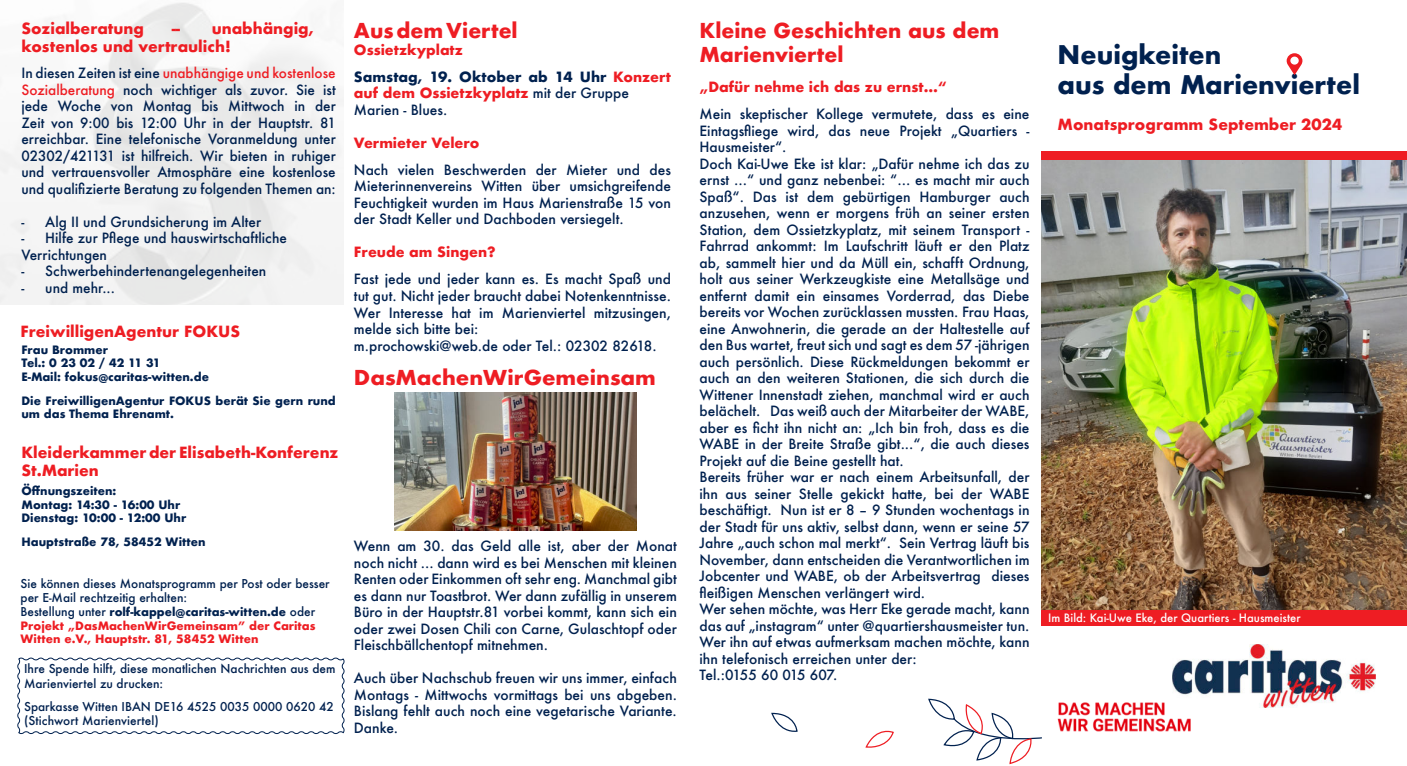
<style>
.page{position:relative;width:1407px;height:766px;background:#fff}
.page>*{position:absolute;margin:0;border:0;box-sizing:border-box;transform-origin:0 0}
.t1{font:700 25px/30px "Futura";color:#00214f}
.t2{font:700 20px/24px "Futura";color:#ee1d23}
.t3{font:700 20px "Futura";color:#ee1d23;scale:1.04 1}
.t4{font:700 15px/18px "Futura";color:#ee1d23}
.t5{font:500 13.75px/16.5px "Futura";color:#00214f;text-align:justify}
.t6{font:700 13.75px "Futura";color:#ee1d23}
.t7{font:700 13.75px/27px "Futura";color:#00214f}
.t8{font:500 11.88px/14.2px "Futura";color:#00214f}
.t9{font:700 11.25px/13.5px "Futura";color:#00214f}
.t10{font:700 11.25px/13.5px "Futura";color:#ee1d23;text-align:justify}
.t11{font:500 11.25px "Futura";color:#fff}
.s1{color:#ee1d23}
.s2{font-weight:500;font-size:11.88px;color:#00214f}
.s3{color:#00214f}
.s4{font-weight:700;color:#ee1d23}
</style>
<div class="page">
<svg style="left:865px;top:730px;width:29px;height:18px"></svg>
<svg style="left:771px;top:713px;width:27px;height:19px"></svg>
<svg style="left:928px;top:699px;width:114px;height:65px"></svg>
<img style="left:1057px;top:702px;width:134px;height:30px">
<div style="left:1042px;top:151px;width:365px;height:474px;background:#ee1d23"></div>
<img style="left:1172px;top:644px;width:203px;height:63px">
<svg style="left:1286px;top:53px;width:16px;height:22px"></svg>
<svg style="left:17px;top:657px;width:328px;height:77px"></svg>
<img style="left:1042px;top:160px;width:364px;height:449px">
<img style="left:394px;top:392px;width:242px;height:138px">
<p class="t4" style="left:21px;top:20px;width:124px">Sozialberatung</p>
<p class="t4" style="left:172px;top:20px;width:10px">--</p>
<p class="t4" style="left:21px;top:20px;width:294px;text-indent:190px">unabhängig, kostenlos und vertraulich!</p>
<p class="t5" style="left:21px;top:65px;width:316px">In diesen Zeiten ist eine <span class="s1">unabhängige und kostenlose Sozialberatung</span> noch wichtiger als zuvor. Sie ist jede Woche von Montag bis Mittwoch in der Zeit von 9:00 bis 12:00 Uhr in der Hauptstr. 81 erreichbar. Eine telefonische Voranmeldung unter 02302/421131 ist hilfreich. Wir bieten in ruhiger und vertrauensvoller Atmosphäre eine kostenlose und qualifizierte Beratung zu folgenden Themen an:</p>
<p class="t5" style="left:21px;top:213px;width:241px">- Alg II und Grundsicherung im Alter</p>
<p class="t5" style="left:21px;top:230px;width:267px">- Hilfe zur Pflege und hauswirtschaftliche<br>Verrichtungen</p>
<p class="t5" style="left:21px;top:263px;width:246px">- Schwerbehindertenangelegenheiten</p>
<p class="t5" style="left:21px;top:279px;width:95px">- und mehr...</p>
<p class="t4" style="left:21px;top:323px;width:221px">FreiwilligenAgentur FOKUS</p>
<p class="t9" style="left:21px;top:343px;width:189px">Frau Brommer<br>Tel.: 0 23 02 / 42 11 31<br>E-Mail: fokus@caritas-witten.de</p>
<p class="t9" style="left:21px;top:394px;width:316px">Die FreiwilligenAgentur FOKUS berät Sie gern rund um das Thema Ehrenamt.</p>
<p class="t4" style="left:21px;top:445px;width:318px">Kleiderkammer der Elisabeth-Konferenz<br>St.Marien</p>
<p class="t9" style="left:21px;top:484px;width:166px">Öffnungszeiten:<br>Montag: 14:30 - 16:00 Uhr<br>Dienstag: 10:00 - 12:00 Uhr</p>
<p class="t9" style="left:21px;top:536px;width:186px">Hauptstraße 78, 58452 Witten</p>
<p class="t8" style="left:21px;top:576px;width:311px">Sie können dieses Monatsprogramm per Post oder besser per E-Mail rechtzeitig erhalten:</p>
<p class="t10" style="left:21px;top:605px;width:296px"><span class="s2">Bestellung unter</span> <span class="s3">rolf-kappel@caritas-witten.de</span> <span class="s2">oder </span>Projekt „DasMachenWirGemeinsam” der Caritas Witten e.V., Hauptstr. 81, 58452 Witten</p>
<p class="t8" style="left:24px;top:662px;width:313px">Ihre Spende hilft, diese monatlichen Nachrichten aus dem<br>Marienviertel zu drucken:</p>
<p class="t8" style="left:24px;top:699px;width:311px">Sparkasse Witten IBAN DE16 4525 0035 0000 0620 42 (Stichwort Marienviertel)</p>
<h2 class="t2" style="left:354px;top:20px;width:165px">Aus dem Viertel</h2>
<p class="t7" style="left:354px;top:37px;width:318px"><span class="s1">Ossietzkyplatz<br></span>Samstag, 19. Oktober ab 14 Uhr <span class="s1">Konzert</span></p>
<p class="t5" style="left:354px;top:85px;width:276px"><span class="s4">auf dem Ossietzkyplatz</span> mit der Gruppe<br>Marien - Blues.</p>
<p class="t6" style="left:354px;top:136px;width:127px">Vermieter Velero</p>
<p class="t5" style="left:354px;top:161px;width:318px">Nach vielen Beschwerden der Mieter und des Mieterinnenvereins Witten über umsichgreifende Feuchtigkeit wurden im Haus Marienstraße 15 von der Stadt Keller und Dachboden versiegelt.</p>
<p class="t6" style="left:354px;top:246px;width:143px">Freude am Singen?</p>
<p class="t5" style="left:354px;top:271px;width:318px;text-align:left">Fast jede und jeder kann es. Es macht Spaß und tut gut. Nicht jeder braucht dabei Notenkenntnisse.<br>Wer Interesse hat im Marienviertel mitzusingen, melde sich bitte bei:<br>m.prochowski@web.de oder Tel.: 02302 82618.</p>
<h2 class="t3" style="left:354px;top:367px;width:292px">DasMachenWirGemeinsam</h2>
<p class="t5" style="left:354px;top:538px;width:324px">Wenn am 30. das Geld alle ist, aber der Monat noch nicht ... dann wird es bei Menschen mit kleinen Renten oder Einkommen oft sehr eng. Manchmal gibt es dann nur Toastbrot. Wer dann zufällig in unserem Büro in der Hauptstr.81 vorbei kommt, kann sich ein oder zwei Dosen Chili con Carne, Gulaschtopf oder Fleischbällchentopf mitnehmen.</p>
<p class="t5" style="left:354px;top:669px;width:324px">Auch über Nachschub freuen wir uns immer, einfach Montags - Mittwochs vormittags bei uns abgeben.<br>Bislang fehlt auch noch eine vegetarische Variante.<br>Danke.</p>
<h2 class="t2" style="left:699px;top:20px;width:301px">Kleine Geschichten aus dem<br>Marienviertel</h2>
<p class="t6" style="left:699px;top:80px;width:249px">„Dafür nehme ich das zu ernst…“</p>
<p class="t5" style="left:699px;top:105px;width:331px;text-align:left">Mein skeptischer Kollege vermutete, dass es eine Eintagsfliege wird, das neue Projekt „Quartiers - Hausmeister“.<br>Doch Kai-Uwe Eke ist klar: „Dafür nehme ich das zu ernst …“ und ganz nebenbei: “… es macht mir auch Spaß“. Das ist dem gebürtigen Hamburger auch anzusehen, wenn er morgens früh an seiner ersten Station, dem Ossietzkyplatz, mit seinem Transport - Fahrrad ankommt: Im Laufschritt läuft er den Platz ab, sammelt hier und da Müll ein, schafft Ordnung, holt aus seiner Werkzeugkiste eine Metallsäge und entfernt damit ein einsames Vorderrad, das Diebe bereits vor Wochen zurücklassen mussten. Frau Haas, eine Anwohnerin, die gerade an der Haltestelle auf den Bus wartet, freut sich und sagt es dem 57 -jährigen auch persönlich. Diese Rückmeldungen bekommt er auch an den weiteren Stationen, die sich durch die Wittener Innenstadt ziehen, manchmal wird er auch belächelt. Das weiß auch der Mitarbeiter der WABE, aber es ficht ihn nicht an: „Ich bin froh, dass es die WABE in der Breite Straße gibt...“, die auch dieses Projekt auf die Beine gestellt hat.<br>Bereits früher war er nach einem Arbeitsunfall, der ihn aus seiner Stelle gekickt hatte, bei der WABE beschäftigt. Nun ist er 8 – 9 Stunden wochentags in der Stadt für uns aktiv, selbst dann, wenn er seine 57<br>Jahre „auch schon mal merkt“. Sein Vertrag läuft bis November, dann entscheiden die Verantwortlichen im Jobcenter und WABE, ob der Arbeitsvertrag dieses fleißigen Menschen verlängert wird.<br>Wer sehen möchte, was Herr Eke gerade macht, kann das auf „instagram“ unter @quartiershausmeister tun.<br>Wer ihn auf etwas aufmerksam machen möchte, kann ihn telefonisch erreichen unter der:<br>Tel.:0155 60 015 607.</p>
<h1 class="t1" style="left:1057px;top:42px;width:304px">Neuigkeiten<br>aus dem Marienviertel</h1>
<p class="t4" style="left:1057px;top:117px;width:286px">Monatsprogramm September 2024</p>
<p class="t11" style="left:1048px;top:610px;width:254px">Im Bild: Kai-Uwe Eke, der Quartiers - Hausmeister</p>
</div>
